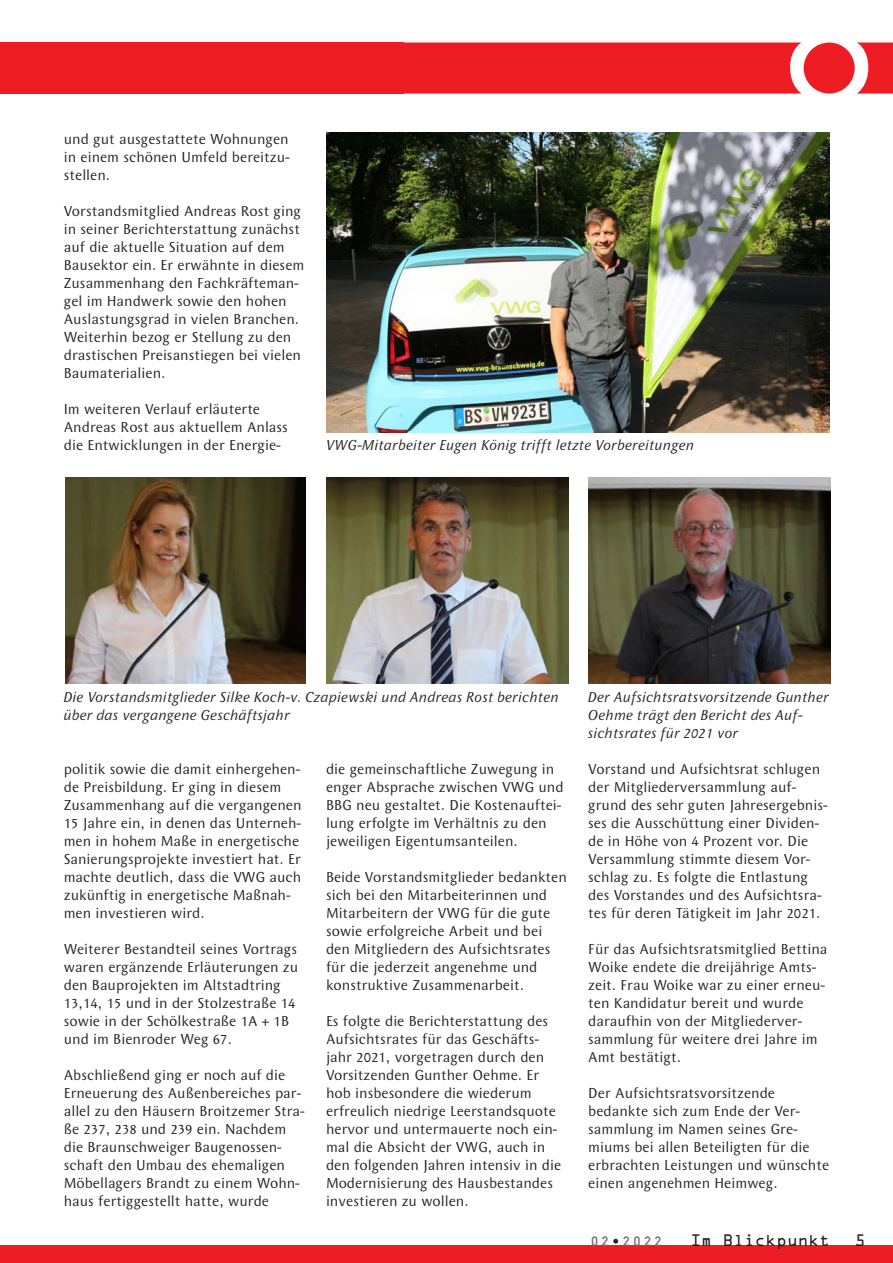
<style>
.page{position:relative;width:893px;height:1263px;background:#fff}
.page>*{position:absolute;margin:0;border:0;box-sizing:border-box;transform-origin:0 0}
.t1{font:15px/18px "Wunderlich";color:#231f20}
.t2{font:italic 15px/18px "Wunderlich";color:#231f20}
.t3{font:15px "OCRA Alternate";letter-spacing:-.005em;color:#231f20}
.t4{font:13.5px "DIN Mittelschrift";letter-spacing:.3em;color:#6c6d70}
.s1{color:#231f20}
</style>
<div class="page">
<div style="left:404px;top:43px;width:397px;height:51px;background:#ee1d23"></div>
<div style="left:804px;top:43px;width:51px;height:51px;background:#ee1d23;border-radius:50%"></div>
<svg style="left:857px;top:43px;width:36px;height:51px"></svg>
<div style="left:0;top:1246px;width:893px;height:17px;background:#ee1d23"></div>
<div style="left:0;top:43px;width:404px;height:51px;background:#ee1d23"></div>
<img style="left:326px;top:478px;width:242px;height:206px">
<img style="left:326px;top:133px;width:503px;height:299px">
<img style="left:65px;top:478px;width:241px;height:206px">
<img style="left:588px;top:478px;width:242px;height:206px">
<p class="t1" style="left:64px;top:130px;width:228px;text-align:justify">und gut ausgestattete Wohnungen in einem schönen Umfeld bereitzu&shy;stellen.</p>
<p class="t1" style="left:64px;top:202px;width:242px">Vorstandsmitglied Andreas Rost ging in seiner Berichterstattung zunächst auf die aktuelle Situation auf dem Bausektor ein. Er erwähnte in diesem Zusammenhang den Fachkräfteman&shy;gel im Handwerk sowie den hohen Auslastungsgrad in vielen Branchen.<br>Weiterhin bezog er Stellung zu den drastischen Preisanstiegen bei vielen Baumaterialien.</p>
<p class="t1" style="left:64px;top:400px;width:226px">Im weiteren Verlauf erläuterte<br>Andreas Rost aus aktuellem Anlass die Entwicklungen in der Energie-</p>
<p class="t2" style="left:326px;top:436px;width:370px">VWG-Mitarbeiter Eugen König trifft letzte Vorbereitungen</p>
<p class="t2" style="left:64px;top:688px;width:497px">Die Vorstandsmitglieder Silke Koch-v. Czapiewski und Andreas Rost berichten über das vergangene Geschäftsjahr</p>
<p class="t1" style="left:64px;top:760px;width:239px">politik sowie die damit einhergehen&shy;de Preisbildung. Er ging in diesem Zusammenhang auf die vergangenen 15 Jahre ein, in denen das Unterneh&shy;men in hohem Maße in energetische Sanierungsprojekte investiert hat. Er machte deutlich, dass die VWG auch zukünftig in energetische Maßnah&shy;men investieren wird.</p>
<p class="t1" style="left:64px;top:940px;width:236px">Weiterer Bestandteil seines Vortrags waren ergänzende Erläuterungen zu den Bauprojekten im Altstadtring 13,14, 15 und in der Stolzestraße 14 sowie in der Schölkestraße 1A + 1B und im Bienroder Weg 67.</p>
<p class="t1" style="left:64px;top:1066px;width:242px">Abschließend ging er noch auf die Erneuerung des Außenbereiches par&shy;allel zu den Häusern Broitzemer Stra&shy;ße 237, 238 und 239 ein. Nachdem die Braunschweiger Baugenossen&shy;schaft den Umbau des ehemaligen Möbellagers Brandt zu einem Wohn&shy;haus fertiggestellt hatte, wurde</p>
<p class="t1" style="left:326px;top:760px;width:239px">die gemeinschaftliche Zuwegung in enger Absprache zwischen VWG und BBG neu gestaltet. Die Kostenauftei&shy;lung erfolgte im Verhältnis zu den jeweiligen Eigentumsanteilen.</p>
<p class="t1" style="left:326px;top:868px;width:242px">Beide Vorstandsmitglieder bedankten sich bei den Mitarbeiterinnen und Mitarbeitern der VWG für die gute sowie erfolgreiche Arbeit und bei den Mitgliedern des Aufsichtsrates für die jederzeit angenehme und konstruktive Zusammenarbeit.</p>
<p class="t1" style="left:326px;top:1012px;width:237px">Es folgte die Berichterstattung des Aufsichtsrates für das Geschäfts&shy;jahr 2021, vorgetragen durch den Vorsitzenden Gunther Oehme. Er hob insbesondere die wiederum erfreulich niedrige Leerstandsquote hervor und untermauerte noch ein&shy;mal die Absicht der VWG, auch in den folgenden Jahren intensiv in die Modernisierung des Hausbestandes investieren zu wollen.</p>
<p class="t2" style="left:588px;top:688px;width:243px">Der Aufsichtsratsvorsitzende Gunther<br>Oehme trägt den Bericht des Auf&shy;sichtsrates für 2021 vor</p>
<p class="t1" style="left:588px;top:760px;width:241px">Vorstand und Aufsichtsrat schlugen der Mitgliederversammlung auf&shy;grund des sehr guten Jahresergebnis&shy;ses die Ausschüttung einer Dividen&shy;de in Höhe von 4 Prozent vor. Die Versammlung stimmte diesem Vor&shy;schlag zu. Es folgte die Entlastung des Vorstandes und des Aufsichtsra&shy;tes für deren Tätigkeit im Jahr 2021.</p>
<p class="t1" style="left:588px;top:940px;width:241px">Für das Aufsichtsratsmitglied Bettina<br>Woike endete die dreijährige Amts&shy;zeit. Frau Woike war zu einer erneu&shy;ten Kandidatur bereit und wurde daraufhin von der Mitgliederver&shy;sammlung für weitere drei Jahre im<br>Amt bestätigt.</p>
<p class="t1" style="left:588px;top:1084px;width:242px">Der Aufsichtsratsvorsitzende bedankte sich zum Ende der Ver&shy;sammlung im Namen seines Gre&shy;miums bei allen Beteiligten für die erbrachten Leistungen und wünschte einen angenehmen Heimweg.</p>
<p class="t4" style="left:591px;top:1233px;width:71px">02<span class="s1">•</span>2022</p>
<p class="t3" style="left:690px;top:1234px;width:141px">Im Blickpunkt</p>
<p class="t3" style="left:855px;top:1234px;width:12px">5</p>
</div>
